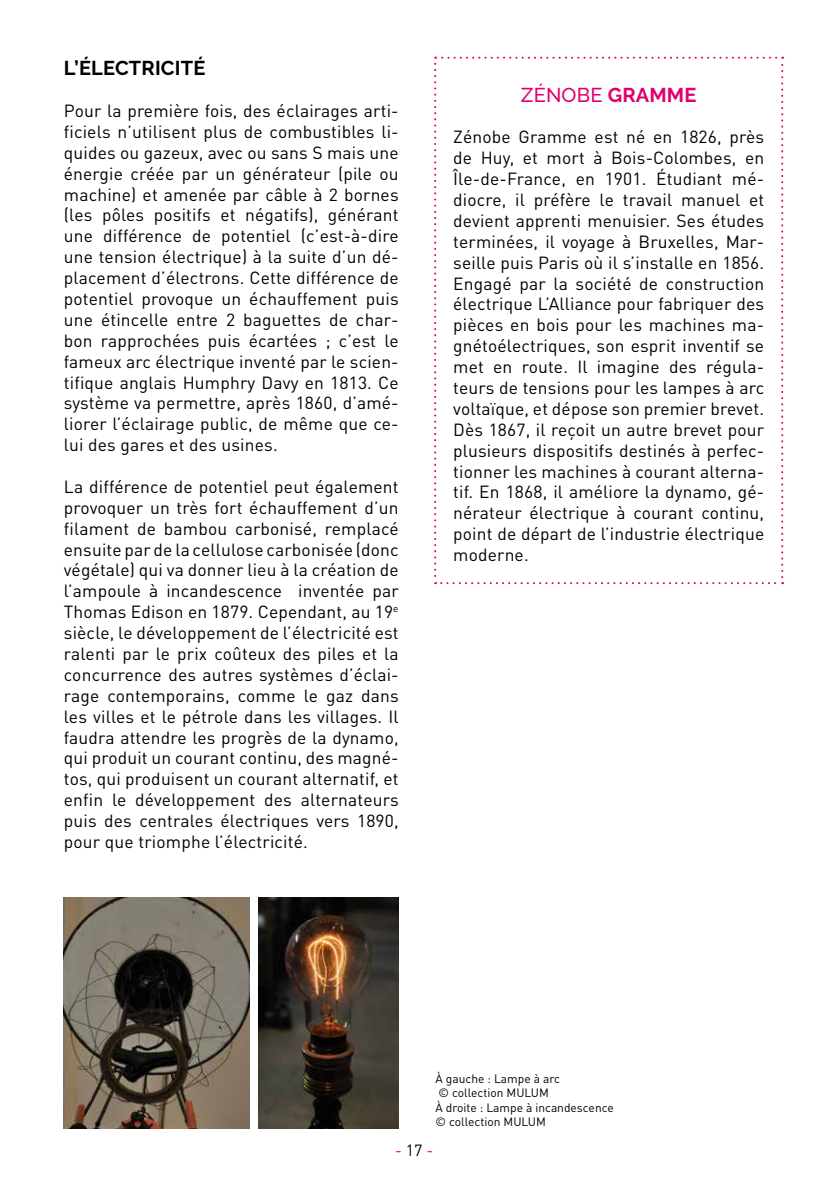
<style>
.page{position:relative;width:840px;height:1191px;background:#fff}
.page>*{position:absolute;margin:0;border:0;box-sizing:border-box;transform-origin:0 0}
.t1{font:700 20px "Raleway";letter-spacing:.01em;color:#000}
.t2{font:500 20px "Raleway";letter-spacing:.01em;color:#e0006d}
.t3{font:17.4px/20.8px "DIN Pro";letter-spacing:.01em;color:#000;text-align:justify}
.t4{font:16px "DIN Pro";color:#e0006d}
.t5{font:12px/14.4px "DIN Pro";color:#000}
.s1{font-weight:700}
.s2{color:#000}
</style>
<div class="page">
<svg style="left:434px;top:57px;width:348px;height:527px"></svg>
<img style="left:64px;top:897px;width:185px;height:231px">
<img style="left:258px;top:897px;width:140px;height:231px">
<p class="t1" style="left:64px;top:57px;width:143px">L’ÉLECTRICITÉ</p>
<p class="t3" style="left:64px;top:99px;width:336px">Pour la première fois, des éclairages arti&shy;ficiels n’utilisent plus de combustibles li&shy;quides ou gazeux, avec ou sans S mais une énergie créée par un générateur (pile ou machine) et amenée par câble à 2 bornes (les pôles positifs et négatifs), générant une différence de potentiel (c’est-à-dire une tension électrique) à la suite d’un dé&shy;placement d’électrons. Cette différence de potentiel provoque un échauffement puis une étincelle entre 2 baguettes de char&shy;bon rapprochées puis écartées ; c’est le fameux arc électrique inventé par le scien&shy;tifique anglais Humphry Davy en 1813. Ce système va permettre, après 1860, d’amé&shy;liorer l’éclairage public, de même que ce&shy;lui des gares et des usines.</p>
<p class="t3" style="left:64px;top:474px;width:336px">La différence de potentiel peut également provoquer un très fort échauffement d’un filament de bambou carbonisé, remplacé ensuite par de la cellulose carbonisée (donc végétale) qui va donner lieu à la création de l’ampoule à incandescence inventée par Thomas Edison en 1879. Cependant, au 19<sup>e </sup>siècle, le développement de l’électricité est ralenti par le prix coûteux des piles et la concurrence des autres systèmes d’éclai&shy;rage contemporains, comme le gaz dans les villes et le pétrole dans les villages. Il faudra attendre les progrès de la dynamo, qui produit un courant continu, des magné&shy;tos, qui produisent un courant alternatif, et enfin le développement des alternateurs puis des centrales électriques vers 1890, pour que triomphe l’électricité.</p>
<p class="t2" style="left:520px;top:83px;width:177px">ZÉNOBE <span class="s1">GRAMME</span></p>
<p class="t3" style="left:453px;top:125px;width:312px">Zénobe Gramme est né en 1826, près de Huy, et mort à Bois-Colombes, en Île-de-France, en 1901. Étudiant mé&shy;diocre, il préfère le travail manuel et devient apprenti menuisier. Ses études terminées, il voyage à Bruxelles, Mar&shy;seille puis Paris où il s’installe en 1856.<br>Engagé par la société de construction électrique L’Alliance pour fabriquer des pièces en bois pour les machines ma&shy;gnétoélectriques, son esprit inventif se met en route. Il imagine des régula&shy;teurs de tensions pour les lampes à arc voltaïque, et dépose son premier brevet.<br>Dès 1867, il reçoit un autre brevet pour plusieurs dispositifs destinés à perfec&shy;tionner les machines à courant alterna&shy;tif. En 1868, il améliore la dynamo, gé&shy;nérateur électrique à courant continu, point de départ de l’industrie électrique moderne.</p>
<p class="t5" style="left:435px;top:1070px;width:180px">À gauche : Lampe à arc<br>© collection MULUM<br>À droite : Lampe à incandescence © collection MULUM</p>
<p class="t4" style="left:395px;top:1138px;width:40px">- <span class="s2">17</span> -</p>
</div>
